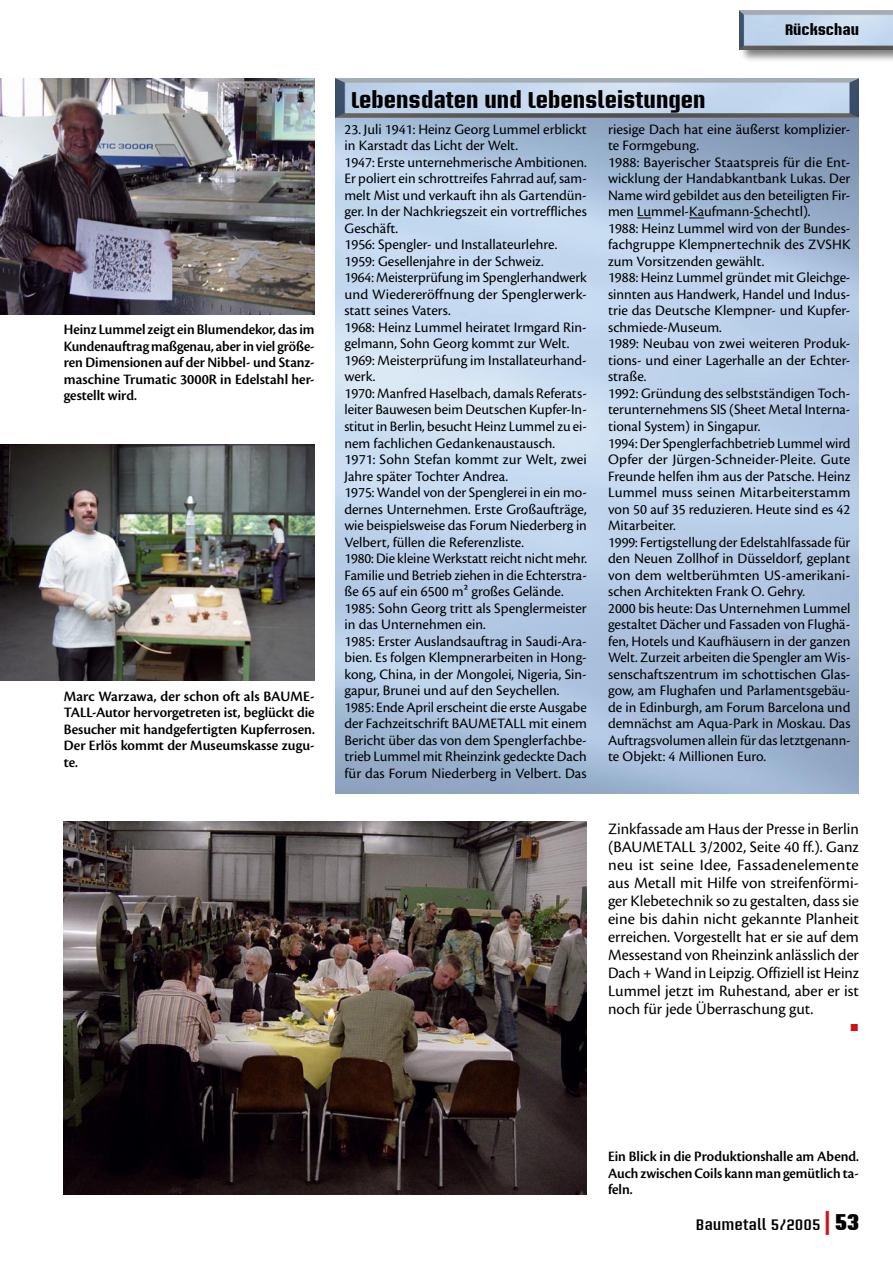
<style>
.page{position:relative;width:893px;height:1263px;background:#fff}
.page>*{position:absolute;margin:0;border:0;box-sizing:border-box;transform-origin:0 0}
.t1{font:700 22.5px "Briem Akademi Std";color:#000}
.t2{font:16.5px/18px "Cronos Pro";color:#000;text-align:justify}
.t3{font:16.5px "European Pi Std 3";color:#cd1316}
.t4{font:15px/16.5px "Cronos Pro";color:#000}
.t5{font:15px/16.5px "Cronos Pro Semibold Disp";color:#000;text-align:justify}
.t6{font:600 15px "Briem Akademi Std";color:#000}
.t7{font:700 15px "Briem Akademi Std";color:#000}
.s1{font-size:24px;color:#cd1316}
.s2{font-weight:900;font-size:22.5px}
</style>
<div class="page">
<div style="left:738px;top:9px;width:155px;height:54px;background:#000;opacity:.5"></div>
<img style="left:740px;top:11px;width:153px;height:38px">
<img style="left:0;top:78px;width:315px;height:236px">
<img style="left:0;top:445px;width:315px;height:236px">
<img style="left:64px;top:822px;width:523px;height:372px">
<img style="left:336px;top:117px;width:523px;height:677px">
<svg style="left:637px;top:218px;width:14px;height:1px"></svg>
<svg style="left:689px;top:218px;width:15px;height:1px"></svg>
<img style="left:336px;top:78px;width:523px;height:39px">
<p class="t5" style="left:64px;top:321px;width:252px">Heinz Lummel zeigt ein Blumendekor, das im Kundenauftrag maßgenau, aber in viel größe&shy;ren Dimensionen auf der Nibbel- und Stanz&shy;maschine Trumatic 3000R in Edelstahl her&shy;gestellt wird.</p>
<p class="t5" style="left:64px;top:688px;width:253px">Marc Warzawa, der schon oft als BAUME-TALL-Autor hervorgetreten ist, beglückt die Besucher mit handgefertigten Kupferrosen.<br>Der Erlös kommt der Museumskasse zugu&shy;te.</p>
<h1 class="t1" style="left:351px;top:87px;width:356px">Lebensdaten und Lebensleistungen</h1>
<p class="t7" style="left:785px;top:22px;width:75px">Rückschau</p>
<p class="t4" style="left:344px;top:121px;width:244px">23. Juli 1941: Heinz Georg Lummel erblickt in Karstadt das Licht der Welt.<br>1947: Erste unternehmerische Ambitionen.<br>Er poliert ein schrottreifes Fahrrad auf, sam&shy;melt Mist und verkauft ihn als Gartendün&shy;ger. In der Nachkriegszeit ein vortreffliches Geschäft.<br>1956: Spengler- und Installateurlehre.<br>1959: Gesellenjahre in der Schweiz.<br>1964: Meisterprüfung im Spenglerhandwerk und Wiedereröffnung der Spenglerwerk&shy;statt seines Vaters.<br>1968: Heinz Lummel heiratet Irmgard Rin&shy;gelmann, Sohn Georg kommt zur Welt.<br>1969: Meisterprüfung im Installateurhand&shy;werk.<br>1970: Manfred Haselbach, damals Referats&shy;leiter Bauwesen beim Deutschen Kupfer-In&shy;stitut in Berlin, besucht Heinz Lummel zu ei&shy;nem fachlichen Gedankenaustausch.<br>1971: Sohn Stefan kommt zur Welt, zwei Jahre später Tochter Andrea.<br>1975: Wandel von der Spenglerei in ein mo&shy;dernes Unternehmen. Erste Großaufträge, wie beispielsweise das Forum Niederberg in Velbert, füllen die Referenzliste.<br>1980: Die kleine Werkstatt reicht nicht mehr.<br>Familie und Betrieb ziehen in die Echterstra&shy;ße 65 auf ein 6500 m² großes Gelände.<br>1985: Sohn Georg tritt als Spenglermeister in das Unternehmen ein.<br>1985: Erster Auslandsauftrag in Saudi-Ara&shy;bien. Es folgen Klempnerarbeiten in Hong&shy;kong, China, in der Mongolei, Nigeria, Sin&shy;gapur, Brunei und auf den Seychellen.<br>1985: Ende April erscheint die erste Ausgabe der Fachzeitschrift BAUMETALL mit einem Bericht über das von dem Spenglerfachbe&shy;trieb Lummel mit Rheinzink gedeckte Dach für das Forum Niederberg in Velbert. Das</p>
<p class="t4" style="left:608px;top:121px;width:244px">riesige Dach hat eine äußerst komplizier&shy;te Formgebung.<br>1988: Bayerischer Staatspreis für die Ent&shy;wicklung der Handabkantbank Lukas. Der Name wird gebildet aus den beteiligten Fir&shy;men Lummel-Kaufmann-Schechtl).<br>1988: Heinz Lummel wird von der Bundes&shy;fachgruppe Klempnertechnik des ZVSHK zum Vorsitzenden gewählt.<br>1988: Heinz Lummel gründet mit Gleichge&shy;sinnten aus Handwerk, Handel und Indus&shy;trie das Deutsche Klempner- und Kupfer&shy;schmiede-Museum.<br>1989: Neubau von zwei weiteren Produk&shy;tions- und einer Lagerhalle an der Echter&shy;straße.<br>1992: Gründung des selbstständigen Toch&shy;terunternehmens SIS (Sheet Metal Interna&shy;tional System) in Singapur.<br>1994: Der Spenglerfachbetrieb Lummel wird Opfer der Jürgen-Schneider-Pleite. Gute Freunde helfen ihm aus der Patsche. Heinz Lummel muss seinen Mitarbeiterstamm von 50 auf 35 reduzieren. Heute sind es 42<br>Mitarbeiter.<br>1999: Fertigstellung der Edelstahlfassade für den Neuen Zollhof in Düsseldorf, geplant von dem weltberühmten US-amerikani&shy;schen Architekten Frank O. Gehry.<br>2000 bis heute: Das Unternehmen Lummel gestaltet Dächer und Fassaden von Flughä&shy;fen, Hotels und Kaufhäusern in der ganzen Welt. Zurzeit arbeiten die Spengler am Wis&shy;senschaftszentrum im schottischen Glas&shy;gow, am Flughafen und Parlamentsgebäu&shy;de in Edinburgh, am Forum Barcelona und demnächst am Aqua-Park in Moskau. Das Auftragsvolumen allein für das letztgenann&shy;te Objekt: 4 Millionen Euro.</p>
<p class="t2" style="left:608px;top:820px;width:252px">Zinkfassade am Haus der Presse in Berlin (BAUMETALL 3/2002, Seite 40 ff.). Ganz neu ist seine Idee, Fassadenelemente aus Metall mit Hilfe von streifenförmi&shy;ger Klebetechnik so zu gestalten, dass sie eine bis dahin nicht gekannte Planheit erreichen. Vorgestellt hat er sie auf dem Messestand von Rheinzink anlässlich der Dach + Wand in Leipzig. Offiziell ist Heinz Lummel jetzt im Ruhestand, aber er ist noch für jede Überraschung gut.</p>
<p class="t3" style="left:850px;top:1014px;width:11px">▪</p>
<p class="t5" style="left:608px;top:1148px;width:252px">Ein Blick in die Produktionshalle am Abend.<br>Auch zwischen Coils kann man gemütlich ta&shy;feln.</p>
<p class="t6" style="left:696px;top:1216px;width:165px">Baumetall 5/2005 <span class="s1">|</span> <span class="s2">53</span></p>
</div>
